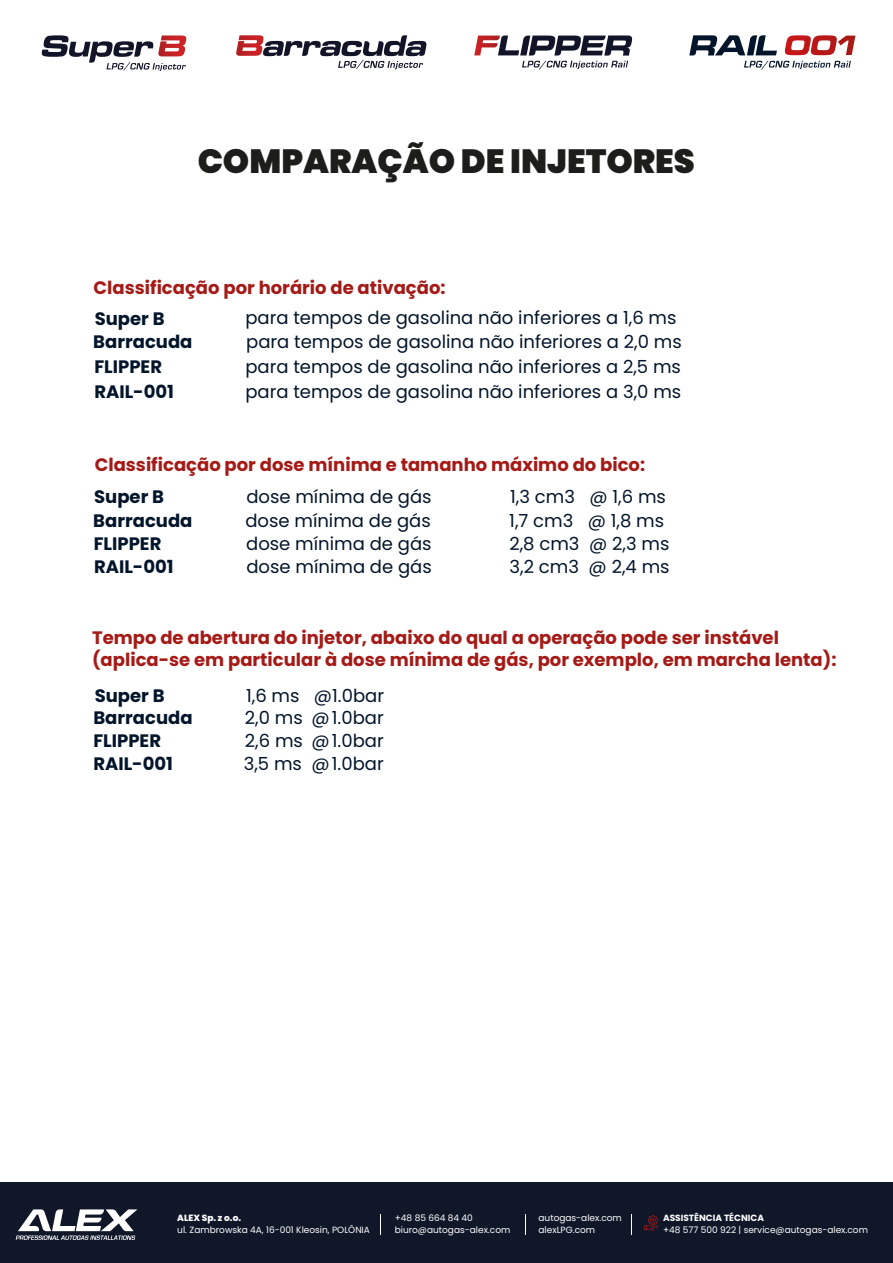
<style>
.page{position:relative;width:893px;height:1263px;background:#fff}
.page>*{position:absolute;margin:0;border:0;box-sizing:border-box;transform-origin:0 0}
.t1{font:900 33.6px "Poppins";color:#1d1d1b}
.t2{font:18px/22.4px "Poppins";color:#03152a;text-align:right}
.t3{font:700 18px/21.6px "Poppins";color:#a51a16}
.t4{font:700 18px "Poppins";color:#03152a}
.t5{font:9px/12px "Poppins";color:#fff}
.t6{font:700 9px "Poppins";color:#fff}
.t7{font:800 9px "Poppins";color:#fff}
</style>
<div class="page">
<svg style="left:474px;top:35px;width:158px;height:34px"></svg>
<svg style="left:236px;top:35px;width:190px;height:34px"></svg>
<svg style="left:41px;top:35px;width:145px;height:36px"></svg>
<svg style="left:689px;top:35px;width:88px;height:20px"></svg>
<svg style="left:785px;top:35px;width:70px;height:20px"></svg>
<svg style="left:744px;top:61px;width:107px;height:9px"></svg>
<div style="left:0;top:1183px;width:893px;height:80px;background:#101729"></div>
<svg style="left:16px;top:1209px;width:121px;height:31px"></svg>
<svg style="left:644px;top:1215px;width:14px;height:16px"></svg>
<svg style="left:525px;top:1214px;width:1px;height:21px"></svg>
<svg style="left:631px;top:1214px;width:1px;height:21px"></svg>
<svg style="left:380px;top:1214px;width:1px;height:21px"></svg>
<h1 class="t1" style="left:198px;top:142px;width:499px">COMPARAÇÃO DE INJETORES</h1>
<p class="t3" style="left:94px;top:277px;width:354px">Classificação por horário de ativação:</p>
<p class="t4" style="left:95px;top:308px;width:71px">Super B</p>
<p class="t4" style="left:93px;top:331px;width:101px">Barracuda</p>
<p class="t2" style="left:245px;top:307px;width:433px">para tempos de gasolina não inferiores a 1,6 ms</p>
<p class="t2" style="left:246px;top:331px;width:437px">para tempos de gasolina não inferiores a 2,0 ms</p>
<p class="t4" style="left:94px;top:356px;width:69px">FLIPPER</p>
<p class="t2" style="left:245px;top:356px;width:437px">para tempos de gasolina não inferiores a 2,5 ms</p>
<p class="t4" style="left:94px;top:381px;width:81px">RAIL-001</p>
<p class="t2" style="left:245px;top:380px;width:437px">para tempos de gasolina não inferiores a 3,0 ms</p>
<p class="t3" style="left:95px;top:454px;width:552px">Classificação por dose mínima e tamanho máximo do bico:</p>
<p class="t4" style="left:94px;top:486px;width:71px">Super B</p>
<p class="t2" style="left:246px;top:485px;width:187px">dose mínima de gás</p>
<p class="t2" style="left:510px;top:485px;width:157px">1,3 cm3 @ 1,6 ms</p>
<p class="t4" style="left:93px;top:510px;width:101px">Barracuda</p>
<p class="t2" style="left:245px;top:509px;width:187px">dose mínima de gás</p>
<p class="t2" style="left:509px;top:509px;width:156px">1,7 cm3 @ 1,8 ms</p>
<p class="t4" style="left:94px;top:534px;width:69px">FLIPPER</p>
<p class="t2" style="left:246px;top:533px;width:187px">dose mínima de gás</p>
<p class="t2" style="left:509px;top:533px;width:162px">2,8 cm3 @ 2,3 ms</p>
<p class="t4" style="left:94px;top:556px;width:81px">RAIL-001</p>
<p class="t2" style="left:246px;top:556px;width:187px">dose mínima de gás</p>
<p class="t2" style="left:510px;top:556px;width:162px">3,2 cm3 @ 2,4 ms</p>
<p class="t3" style="left:92px;top:627px;width:746px">Tempo de abertura do injetor, abaixo do qual a operação pode ser instável (aplica-se em particular à dose mínima de gás, por exemplo, em marcha lenta):</p>
<p class="t2" style="left:246px;top:684px;width:140px">1,6 ms @1.0bar @ 1.0bar</p>
<p class="t4" style="left:95px;top:685px;width:71px">Super B</p>
<p class="t4" style="left:93px;top:707px;width:101px">Barracuda</p>
<p class="t2" style="left:245px;top:707px;width:59px">2,0 ms</p>
<p class="t4" style="left:93px;top:730px;width:69px">FLIPPER</p>
<p class="t2" style="left:245px;top:730px;width:140px">2,6 ms @ 1.0bar</p>
<p class="t4" style="left:93px;top:753px;width:81px">RAIL-001</p>
<p class="t2" style="left:244px;top:752px;width:141px">3,5 ms @ 1.0bar</p>
<p class="t7" style="left:177px;top:1213px;width:65px">ALEX Sp. z o.o.</p>
<p class="t5" style="left:177px;top:1224px;width:194px">ul. Zambrowska 4A, 16-001 Kleosin, POLÔNIA</p>
<p class="t5" style="left:395px;top:1212px;width:117px">+48 85 664 84 40 biuro@autogas-alex.com</p>
<p class="t5" style="left:539px;top:1212px;width:85px">autogas-alex.com alexLPG.com</p>
<p class="t6" style="left:663px;top:1213px;width:102px">ASSISTÊNCIA TÉCNICA</p>
<p class="t5" style="left:663px;top:1224px;width:206px">+48 577 500 922 | service@autogas-alex.com</p>
</div>
